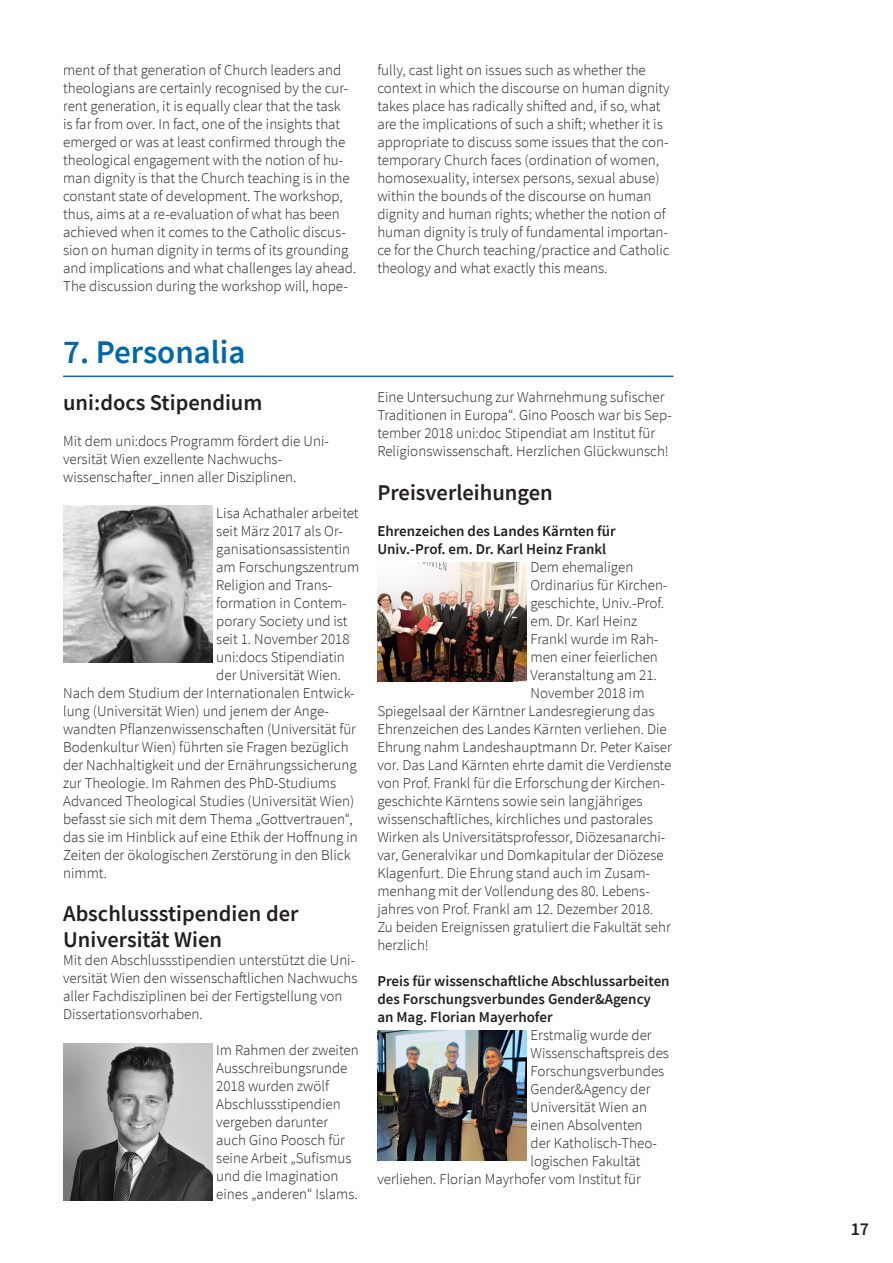
<style>
.page{position:relative;width:893px;height:1263px;background:#fff}
.page>*{position:absolute;margin:0;border:0;box-sizing:border-box;transform-origin:0 0}
.Headline_blau{font:600 33px "Source Sans Pro";color:#0068a9}
.t1{font:600 22.5px "Source Sans Pro";color:#231f20}
.t2{font:600 18px "Source Sans Pro";color:#231f20}
.t3{font:300 15px/18px "Source Sans Pro";color:#231f20}
.t4{font:600 15px/18px "Source Sans Pro";color:#231f20}
</style>
<div class="page">
<hr style="left:63px;top:376px;width:610px;height:1px;background:#0068a9">
<img style="left:64px;top:505px;width:148px;height:157px">
<img style="left:64px;top:1043px;width:148px;height:158px">
<img style="left:377px;top:563px;width:149px;height:119px">
<img style="left:377px;top:1030px;width:149px;height:131px">
<p class="t3" style="left:63px;top:61px;width:295px">ment of that generation of Church leaders and theologians are certainly recognised by the cur&shy;rent generation, it is equally clear that the task<br>is far from over. In fact, one of the insights that emerged or was at least confirmed through the theological engagement with the notion of hu&shy;man dignity is that the Church teaching is in the constant state of development. The workshop, thus, aims at a re-evaluation of what has been achieved when it comes to the Catholic discus&shy;sion on human dignity in terms of its grounding and implications and what challenges lay ahead.<br>The discussion during the workshop will, hope-</p>
<p class="t3" style="left:377px;top:61px;width:294px">fully, cast light on issues such as whether the context in which the discourse on human dignity takes place has radically shifted and, if so, what are the implications of such a shift; whether it is appropriate to discuss some issues that the con&shy;temporary Church faces (ordination of women, homosexuality, intersex persons, sexual abuse) within the bounds of the discourse on human dignity and human rights; whether the notion of human dignity is truly of fundamental importan&shy;ce for the Church teaching/practice and Catholic theology and what exactly this means.</p>
<p class="Headline_blau" style="left:63px;top:330px;width:184px">7. Personalia</p>
<p class="t1" style="left:63px;top:387px;width:201px">uni:docs Stipendium</p>
<p class="t3" style="left:63px;top:432px;width:267px">Mit dem uni:docs Programm fördert die Uni-</p>
<p class="t3" style="left:63px;top:450px;width:221px">versität Wien exzellente Nachwuchs-</p>
<p class="t3" style="left:63px;top:468px;width:235px">wissenschafter_innen aller Disziplinen.</p>
<p class="t3" style="left:216px;top:504px;width:145px">Lisa Achathaler arbeitet seit März 2017 als Or&shy;ganisationsassistentin am Forschungszentrum<br>Religion and Trans&shy;formation in Contem&shy;porary Society und ist seit 1. November 2018 uni:docs Stipendiatin der Universität Wien.</p>
<p class="t3" style="left:63px;top:684px;width:296px">Nach dem Studium der Internationalen Entwick&shy;lung (Universität Wien) und jenem der Ange&shy;wandten Pflanzenwissenschaften (Universität für Bodenkultur Wien) führten sie Fragen bezüglich der Nachhaltigkeit und der Ernährungssicherung zur Theologie. Im Rahmen des PhD-Studiums Advanced Theological Studies (Universität Wien) befasst sie sich mit dem Thema „Gottvertrauen“, das sie im Hinblick auf eine Ethik der Hoffnung in Zeiten der ökologischen Zerstörung in den Blick nimmt.</p>
<p class="t1" style="left:63px;top:899px;width:237px">Abschlussstipendien der</p>
<p class="t1" style="left:63px;top:924px;width:160px">Universität Wien</p>
<p class="t3" style="left:63px;top:951px;width:296px">Mit den Abschlussstipendien unterstützt die Uni&shy;versität Wien den wissenschaftlichen Nachwuchs aller Fachdisziplinen bei der Fertigstellung von Dissertationsvorhaben.</p>
<p class="t3" style="left:216px;top:1041px;width:144px">Im Rahmen der zweiten<br>Ausschreibungsrunde<br>2018 wurden zwölf<br>Abschlussstipendien vergeben darunter auch Gino Poosch für seine Arbeit „Sufismus und die Imagination eines „anderen“ Islams.</p>
<p class="t3" style="left:377px;top:388px;width:296px">Eine Untersuchung zur Wahrnehmung sufischer Traditionen in Europa“. Gino Poosch war bis Sep&shy;tember 2018 uni:doc Stipendiat am Institut für Religionswissenschaft. Herzlichen Glückwunsch!</p>
<p class="t1" style="left:377px;top:477px;width:177px">Preisverleihungen</p>
<p class="t4" style="left:377px;top:521px;width:240px">Ehrenzeichen des Landes Kärnten für</p>
<p class="t4" style="left:377px;top:539px;width:231px">Univ.-Prof. em. Dr. Karl Heinz Frankl</p>
<p class="t3" style="left:530px;top:558px;width:104px">Dem ehemaligen</p>
<p class="t3" style="left:530px;top:576px;width:138px">Ordinarius für Kirchen-</p>
<p class="t3" style="left:530px;top:594px;width:135px">geschichte, Univ.-Prof.</p>
<p class="t3" style="left:530px;top:612px;width:108px">em. Dr. Karl Heinz</p>
<p class="t3" style="left:530px;top:630px;width:129px">Frankl wurde im Rah-</p>
<p class="t3" style="left:530px;top:648px;width:129px">men einer feierlichen</p>
<p class="t3" style="left:530px;top:666px;width:128px">Veranstaltung am 21.</p>
<p class="t3" style="left:530px;top:684px;width:115px">November 2018 im</p>
<p class="t3" style="left:377px;top:702px;width:279px">Spiegelsaal der Kärntner Landesregierung das</p>
<p class="t3" style="left:377px;top:720px;width:291px">Ehrenzeichen des Landes Kärnten verliehen. Die</p>
<p class="t3" style="left:377px;top:738px;width:296px">Ehrung nahm Landeshauptmann Dr. Peter Kaiser</p>
<p class="t3" style="left:377px;top:756px;width:295px">vor. Das Land Kärnten ehrte damit die Verdienste</p>
<p class="t3" style="left:377px;top:774px;width:289px">von Prof. Frankl für die Erforschung der Kirchen-</p>
<p class="t3" style="left:377px;top:792px;width:267px">geschichte Kärntens sowie sein langjähriges</p>
<p class="t3" style="left:377px;top:810px;width:277px">wissenschaftliches, kirchliches und pastorales</p>
<p class="t3" style="left:377px;top:828px;width:289px">Wirken als Universitätsprofessor, Diözesanarchi-</p>
<p class="t3" style="left:377px;top:846px;width:288px">var, Generalvikar und Domkapitular der Diözese</p>
<p class="t3" style="left:377px;top:864px;width:274px">Klagenfurt. Die Ehrung stand auch im Zusam-</p>
<p class="t3" style="left:377px;top:882px;width:274px">menhang mit der Vollendung des 80. Lebens-</p>
<p class="t3" style="left:377px;top:900px;width:295px">jahres von Prof. Frankl am 12. Dezember 2018.<br>Zu beiden Ereignissen gratuliert die Fakultät sehr herzlich!</p>
<p class="t4" style="left:377px;top:971px;width:294px">Preis für wissenschaftliche Abschlussarbeiten des Forschungsverbundes Gender&amp;Agency</p>
<p class="t4" style="left:377px;top:1007px;width:177px">an Mag. Florian Mayerhofer</p>
<p class="t3" style="left:530px;top:1026px;width:123px">Erstmalig wurde der</p>
<p class="t3" style="left:530px;top:1044px;width:140px">Wissenschaftspreis des</p>
<p class="t3" style="left:530px;top:1062px;width:135px">Forschungsverbundes</p>
<p class="t3" style="left:530px;top:1080px;width:121px">Gender&amp;Agency der</p>
<p class="t3" style="left:530px;top:1098px;width:118px">Universität Wien an</p>
<p class="t3" style="left:530px;top:1116px;width:114px">einen Absolventen</p>
<p class="t3" style="left:530px;top:1134px;width:128px">der Katholisch-Theo-</p>
<p class="t3" style="left:530px;top:1152px;width:111px">logischen Fakultät</p>
<p class="t3" style="left:377px;top:1170px;width:265px">verliehen. Florian Mayrhofer vom Institut für</p>
<p class="t2" style="left:851px;top:1217px;width:20px">17</p>
</div>
